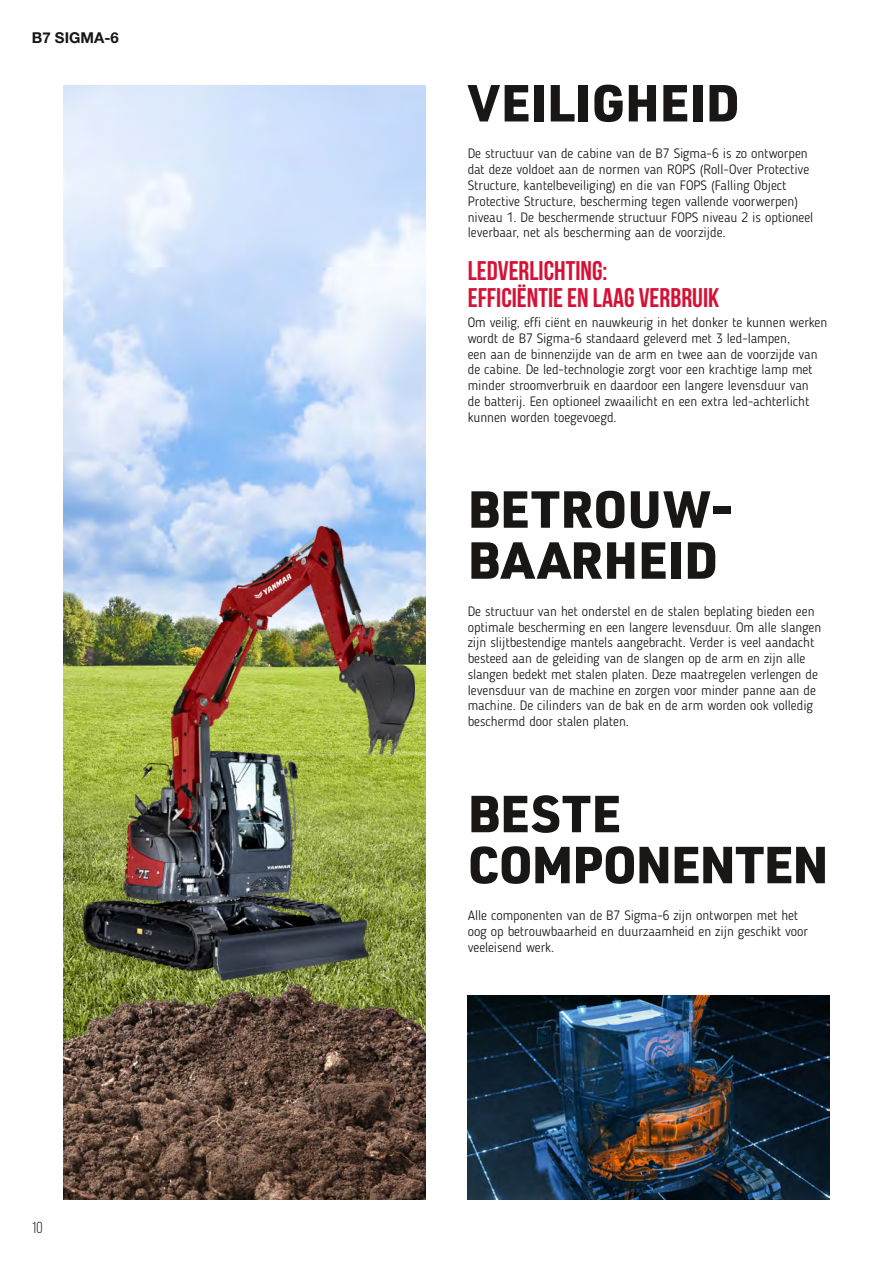
<style>
.page{position:relative;width:893px;height:1263px;background:#fff}
.page>*{position:absolute;margin:0;border:0;box-sizing:border-box;transform-origin:0 0}
.t1{font:900 51px/51px "URWDIN";color:#181716}
.t2{font:700 27px/27px "Bebas Neue";color:#d61136}
.t3{font:15.9px "Bebas Neue";color:#181716}
.t4{font:700 15px "Helvetica Neue LT Std";color:#181716}
.t5{font:300 13.5px/15.8px "Blogger Sans";color:#181716}
</style>
<div class="page">
<img style="left:64px;top:85px;width:361px;height:867px">
<img style="left:468px;top:996px;width:361px;height:203px">
<img style="left:83px;top:526px;width:332px;height:426px">
<img style="left:64px;top:952px;width:361px;height:87px">
<img style="left:64px;top:1039px;width:361px;height:160px">
<p class="t4" style="left:32px;top:28px;width:88px">B7 SIGMA-6</p>
<p class="t3" style="left:32px;top:1219px;width:12px">10</p>
<h1 class="t1" style="left:468px;top:75px;width:274px">VEILIGHEID</h1>
<p class="t5" style="left:468px;top:146px;width:347px">De structuur van de cabine van de B7 Sigma-6 is zo ontworpen dat deze voldoet aan de normen van ROPS (Roll-Over Protective Structure, kantelbeveiliging) en die van FOPS (Falling Object Protective Structure, bescherming tegen vallende voorwerpen) niveau 1. De beschermende structuur FOPS niveau 2 is optioneel leverbaar, net als bescherming aan de voorzijde.</p>
<h2 class="t2" style="left:468px;top:257px;width:253px">LEDVERLICHTING:<br>EFFICIËNTIE EN LAAG VERBRUIK</h2>
<p class="t5" style="left:468px;top:314px;width:361px">Om veilig, effi ciënt en nauwkeurig in het donker te kunnen werken wordt de B7 Sigma-6 standaard geleverd met 3 led-lampen,<br>een aan de binnenzijde van de arm en twee aan de voorzijde van de cabine. De led-technologie zorgt voor een krachtige lamp met minder stroomverbruik en daardoor een langere levensduur van<br>de batterij. Een optioneel zwaailicht en een extra led-achterlicht kunnen worden toegevoegd.</p>
<h1 class="t1" style="left:468px;top:482px;width:268px">BETROUW-<br>BAARHEID</h1>
<p class="t5" style="left:468px;top:603px;width:355px">De structuur van het onderstel en de stalen beplating bieden een optimale bescherming en een langere levensduur. Om alle slangen zijn slijtbestendige mantels aangebracht. Verder is veel aandacht besteed aan de geleiding van de slangen op de arm en zijn alle slangen bedekt met stalen platen. Deze maatregelen verlengen de levensduur van de machine en zorgen voor minder panne aan de machine. De cilinders van de bak en de arm worden ook volledig beschermd door stalen platen.</p>
<h1 class="t1" style="left:468px;top:786px;width:362px">BESTE<br>COMPONENTEN</h1>
<p class="t5" style="left:468px;top:908px;width:342px">Alle componenten van de B7 Sigma-6 zijn ontworpen met het oog op betrouwbaarheid en duurzaamheid en zijn geschikt voor veeleisend werk.</p>
</div>
